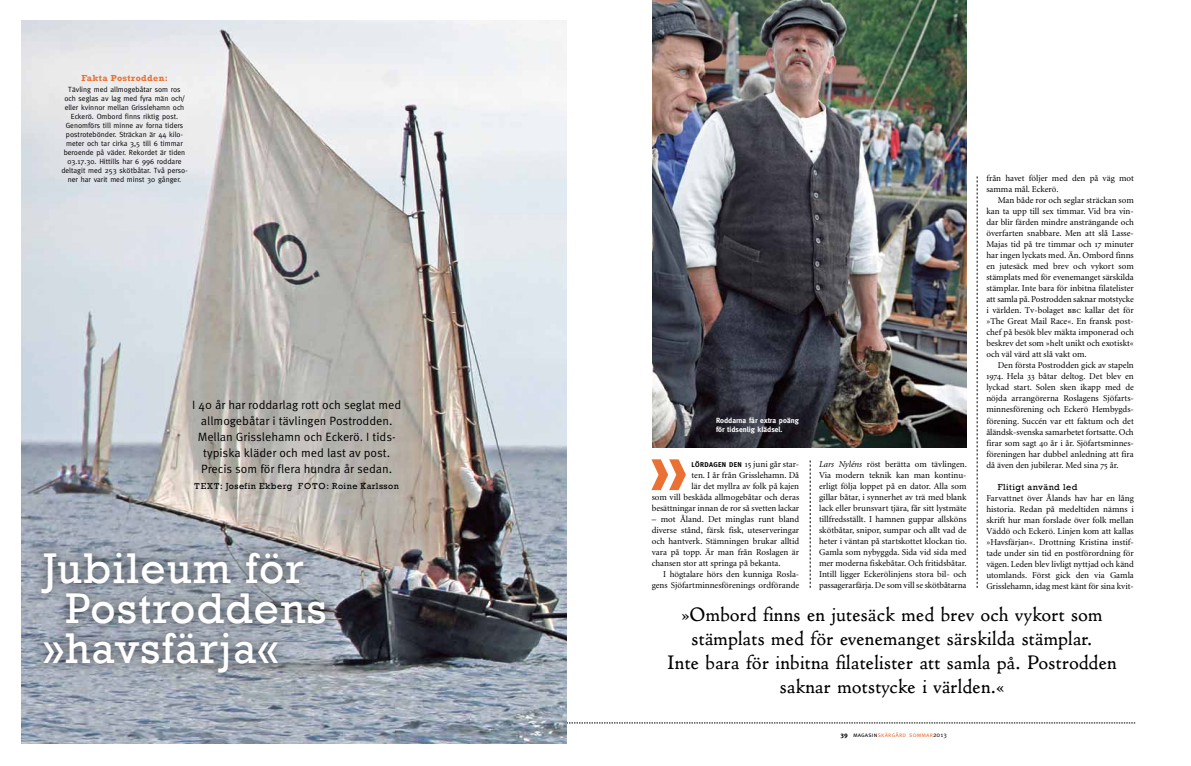
<style>
.page{position:relative;width:1191px;height:766px;background:#fff}
.page>*{position:absolute;margin:0;border:0;box-sizing:border-box;transform-origin:0 0}
.t1{font:700 65px "Rockwell";color:#ea7033}
.t2{font:44px "Rockwell";letter-spacing:.025em;color:#fff}
.t3{font:22px/24px "Cg Cloister";color:#000;text-align:center}
.t4{font:12px/16px "Meta OT";color:#000;text-align:center}
.t5{font:9px/11px "Minion";color:#000;text-align:justify}
.t6{font:9px "Rockwell";letter-spacing:.05em;color:#000}
.t7{font:700 9px "Rockwell";letter-spacing:.05em;color:#ea7033}
.t8{font:7.5px/9px "Meta";color:#000;text-align:center}
.t9{font:700 7.5px/9px "Meta";color:#fff}
.t10{font:6.5px "Meta Caps";letter-spacing:.025em;color:#ea7033}
.s1{font-family:"Minion Regular SC"}
.s2{font-style:italic}
.s3{font-family:"Meta";font-weight:700;font-size:7px}
.s4{font-family:"Meta OT";font-weight:700;color:#000}
.s5{color:#000}
.s6{font-family:"Meta OT";color:#000}
</style>
<div class="page">
<svg style="left:567px;top:722px;width:568px;height:1px"></svg>
<img style="left:22px;top:20px;width:545px;height:723px">
<div style="left:29px;top:540px;width:308px;height:144px;background:#000;opacity:.5"></div>
<img style="left:652px;top:0;width:315px;height:447px">
<svg style="left:977px;top:176px;width:1px;height:411px"></svg>
<svg style="left:810px;top:460px;width:1px;height:127px"></svg>
<p class="t7" style="left:81px;top:73px;width:88px">Fakta Postrodden:</p>
<p class="t8" style="left:61px;top:85px;width:128px">Tävling med allmogebåtar som ros<br>och seglas av lag med fyra män och/ eller kvinnor mellan Grisslehamn och Eckerö. Ombord finns riktig post.<br>Genomförs till minne av forna tiders postrotebönder. Sträckan är 44 kilo&shy;meter och tar cirka 3,5 till 6 timmar beroende på väder. Rekordet är tiden 03.17.30. Hittills har 6 996 roddare deltagit med 253 skötbåtar. Två perso&shy;ner har varit med minst 30 gånger.</p>
<h3 class="t4" style="left:192px;top:397px;width:210px">I 40 år har roddarlag rott och seglat med allmogebåtar i tävlingen Postrodden.<br>Mellan Grisslehamn och Eckerö. I tids&shy;typiska kläder och med last av post.<br>Precis som för flera hundra år sedan.</h3>
<p class="t6" style="left:194px;top:481px;width:206px">text: Josefin Ekberg f oto: Roine Karlsson</p>
<h2 class="t2" style="left:43px;top:542px;width:262px">Jubileum för</h2>
<h2 class="t2" style="left:65px;top:582px;width:262px">Postroddens</h2>
<h2 class="t2" style="left:43px;top:622px;width:237px">»havsfärja«</h2>
<p class="t5" style="left:986px;top:173px;width:149px">från havet följer med den på väg mot samma mål. Eckerö.</p>
<p class="t5" style="left:986px;top:195px;width:149px;text-align:left;text-indent:11px">Man både ror och seglar sträckan som kan ta upp till sex timmar. Vid bra vin&shy;dar blir färden mindre ansträngande och överfarten snabbare. Men att slå Lasse-Majas tid på tre timmar och <span class="s1">17</span> minuter har ingen lyckats med. Än. Ombord finns en jutesäck med brev och vykort som stämplats med för evenemanget särskilda stämplar. Inte bara för inbitna filatelister att samla på. Postrodden saknar motstycke i världen. Tv-bolaget <span class="s1">bbc</span> kallar det för »The Great Mail Race«. En fransk post&shy;chef på besök blev mäkta imponerad och beskrev det som »helt unikt och exotiskt« och väl värd att slå vakt om.</p>
<p class="t5" style="left:986px;top:360px;width:149px;text-indent:11px">Den första Postrodden gick av stapeln <span class="s1">1974</span>. Hela <span class="s1">33</span> båtar deltog. Det blev en lyckad start. Solen sken ikapp med de nöjda arrangörerna Roslagens Sjöfarts&shy;minnesförening och Eckerö Hembygds&shy;förening. Succén var ett faktum och det åländsk-svenska samarbetet fortsatte. Och firar som sagt <span class="s1">40</span> år i år. Sjöfartsminnes&shy;föreningen har dubbel anledning att fira då även den jubilerar. Med sina <span class="s1">75</span> år.</p>
<p class="t6" style="left:997px;top:481px;width:81px">Flitigt använd led</p>
<p class="t5" style="left:986px;top:492px;width:149px">Farvattnet över Ålands hav har en lång historia. Redan på medeltiden nämns i skrift hur man forslade över folk mellan Väddö och Eckerö. Linjen kom att kallas »Havsfärjan«. Drottning Kristina instif&shy;tade under sin tid en postförordning för vägen. Leden blev livligt nyttjad och känd utomlands. Först gick den via Gamla Grisslehamn, idag mest känt för sina kvit-</p>
<h3 class="t3" style="left:667px;top:601px;width:451px">»Ombord finns en jutesäck med brev och vykort som stämplats med för evenemanget särskilda stämplar.<br>Inte bara för inbitna filatelister att samla på. Postrodden saknar motstycke i världen.«</h3>
<p class="t9" style="left:716px;top:415px;width:85px">Roddarna får extra poäng för tidsenlig klädsel.</p>
<h1 class="t1" style="left:651px;top:428px;width:37px">»</h1>
<p class="t5" style="left:819px;top:459px;width:149px"><span class="s2">Lars Nyléns</span> röst berätta om tävlingen.<br>Via modern teknik kan man kontinu&shy;erligt följa loppet på en dator. Alla som gillar båtar, i synnerhet av trä med blank lack eller brunsvart tjära, får sitt lystmäte tillfredsställt. I hamnen guppar allsköns skötbåtar, snipor, sumpar och allt vad de heter i väntan på startskottet klockan tio.<br>Gamla som nybyggda. Sida vid sida med mer moderna fiskebåtar. Och fritidsbåtar.<br>Intill ligger Eckerölinjens stora bil- och passagerarfärja. De som vill se skötbåtarna</p>
<p class="t5" style="left:652px;top:459px;width:149px;text-align:right"><span class="s3">Lördagen den</span> <span class="s1">15</span> juni går star-<br>ten. I år från Grisslehamn. Då<br>lär det myllra av folk på kajen<br>som vill beskåda allmogebåtar och deras besättningar innan de ror så svetten lackar</p>
<p class="t5" style="left:652px;top:514px;width:149px">– mot Åland. Det minglas runt bland diverse stånd, färsk fisk, uteserveringar och hantverk. Stämningen brukar alltid vara på topp. Är man från Roslagen är chansen stor att springa på bekanta.</p>
<p class="t5" style="left:652px;top:569px;width:149px;text-align:right">I högtalare hörs den kunniga Rosla&shy;gens Sjöfartminnesförenings ordförande</p>
<p class="t10" style="left:840px;top:731px;width:108px"><span class="s4">39</span> <span class="s5">magasin</span>skärgård sommar<span class="s6">2013</span></p>
</div>
